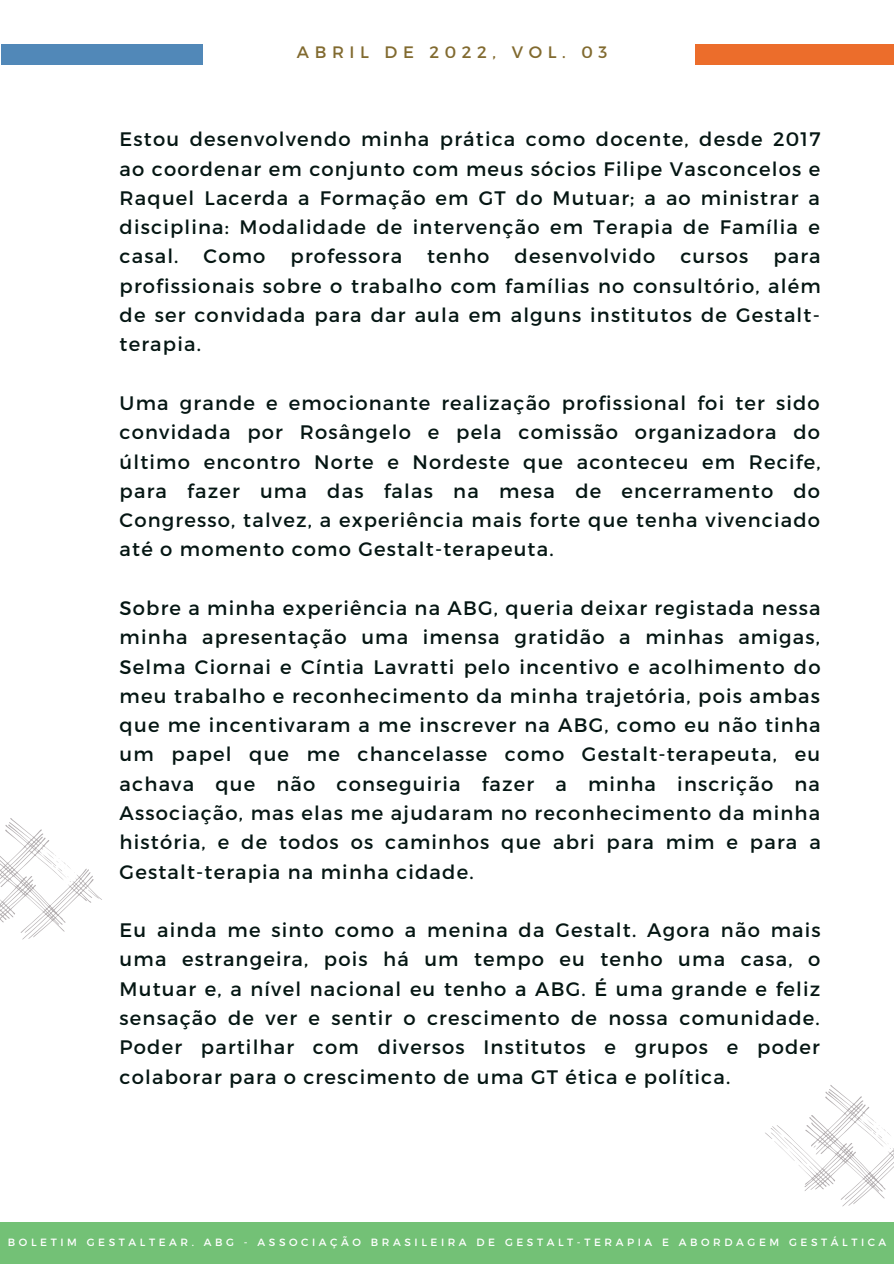
<style>
.page{position:relative;width:894px;height:1264px;background:#fff}
.page>*{position:absolute;margin:0;border:0;box-sizing:border-box;transform-origin:0 0}
.t1{font:19.5px/29.2px "Montserrat";letter-spacing:.06em;color:#051613;text-align:justify}
.t2{font:16.5px "Montserrat";letter-spacing:.34em;color:#816a2f}
.t3{font:10.5px "Montserrat";letter-spacing:.34em;color:#fff}
</style>
<div class="page">
<div style="left:0;top:1221px;width:893px;height:42px;background:#73c176"></div>
<div style="left:2px;top:44px;width:201px;height:20px;background:#5188b8"></div>
<div style="left:694px;top:44px;width:199px;height:20px;background:#ec6d2b"></div>
<svg style="left:765px;top:1085px;width:128px;height:121px"></svg>
<svg style="left:0;top:818px;width:102px;height:121px"></svg>
<p class="t2" style="left:297px;top:42px;width:312px">ABRIL DE 2022, VOL. 03</p>
<p class="t1" style="left:120px;top:124px;width:702px">Estou desenvolvendo minha prática como docente, desde 2017 ao coordenar em conjunto com meus sócios Filipe Vasconcelos e Raquel Lacerda a Formação em GT do Mutuar; a ao ministrar a disciplina: Modalidade de intervenção em Terapia de Família e casal.</p>
<p class="t1" style="left:203px;top:241px;width:63px">Como</p>
<p class="t1" style="left:290px;top:241px;width:113px">professora</p>
<p class="t1" style="left:427px;top:241px;width:64px">tenho</p>
<p class="t1" style="left:514px;top:241px;width:142px">desenvolvido</p>
<p class="t1" style="left:680px;top:241px;width:69px">cursos</p>
<p class="t1" style="left:120px;top:241px;width:702px;text-indent:653px">para profissionais sobre o trabalho com famílias no consultório, além de ser convidada para dar aula em alguns institutos de Gestalt&shy;terapia.</p>
<p class="t1" style="left:120px;top:387px;width:702px">Uma grande e emocionante realização profissional foi ter sido convidada por Rosângelo e pela comissão organizadora do último encontro Norte e Nordeste que aconteceu em Recife, para fazer uma das falas na mesa de encerramento do Congresso, talvez, a experiência mais forte que tenha vivenciado até o momento como Gestalt-terapeuta.</p>
<p class="t1" style="left:120px;top:592px;width:702px">Sobre a minha experiência na ABG, queria deixar registada nessa minha apresentação uma imensa gratidão a minhas amigas, Selma Ciornai e Cíntia Lavratti pelo incentivo e acolhimento do meu trabalho e reconhecimento da minha trajetória, pois ambas que me incentivaram a me inscrever na ABG, como eu não tinha um papel que me chancelasse como Gestalt-terapeuta, eu achava que não conseguiria fazer a minha inscrição na Associação, mas elas me ajudaram no reconhecimento da minha história, e de todos os caminhos que abri para mim e para a Gestalt-terapia na minha cidade.</p>
<p class="t1" style="left:120px;top:914px;width:702px">Eu ainda me sinto como a menina da Gestalt. Agora não mais uma estrangeira, pois há um tempo eu tenho uma casa, o Mutuar e, a nível nacional eu tenho a ABG. É uma grande e feliz sensação de ver e sentir o crescimento de nossa comunidade.<br>Poder partilhar com diversos Institutos e grupos e poder colaborar para o crescimento de uma GT ética e política.</p>
<p class="t3" style="left:8px;top:1235px;width:879px">BOLETIM GESTALTEAR. ABG - ASSOCIAÇÃO BRASILEIRA DE GESTALT-TERAPIA E ABORDAGEM GESTÁLTICA</p>
</div>
